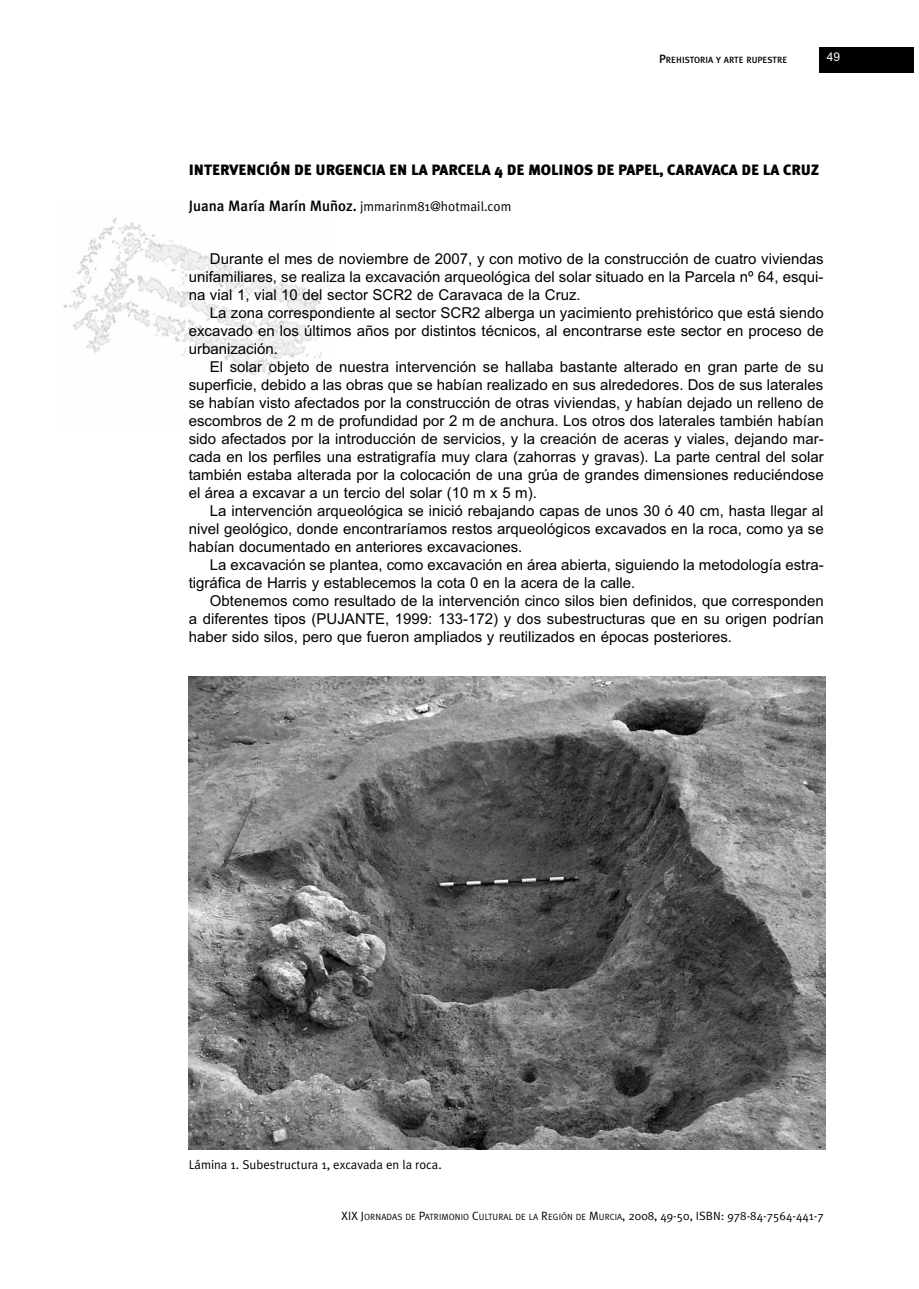
<style>
.page{position:relative;width:919px;height:1289px;background:#fff}
.page>*{position:absolute;margin:0;border:0;box-sizing:border-box;transform-origin:0 0}
.t1{font:15px/18px "Arial";color:#000;text-align:justify}
.t2{font:900 15px "Meta Plus";color:#000}
.t3{font:13.5px "Meta Plus Normal";color:#000}
.t4{font:12.75px "Meta Plus Normal";color:#000}
.t5{font:12px "Meta Plus Normal";color:#000}
.t6{font:12px "Arial";color:#fff}
.t7{font:500 9px "Meta Plus";color:#000}
.s1{font-size:12px}
.s2{font-family:"Meta Plus";font-weight:500;font-size:15px}
.s3{font-size:9px}
</style>
<div class="page">
<img style="left:63px;top:217px;width:268px;height:159px">
<div style="left:819px;top:47px;width:94px;height:25px;background:#000"></div>
<img style="left:188px;top:676px;width:637px;height:473px">
<p class="t7" style="left:659px;top:56px;width:130px"><span class="s1">P</span>REHISTORIA Y ARTE RUPESTRE</p>
<p class="t6" style="left:826px;top:53px;width:15px">49</p>
<p class="t2" style="left:189px;top:164px;width:631px">INTERVENCIÓN DE URGENCIA EN LA PARCELA 4 DE MOLINOS DE PAPEL, CARAVACA DE LA CRUZ</p>
<p class="t3" style="left:189px;top:201px;width:324px"><span class="s2">Juana María Marín Muñoz.</span> jmmarinm81@hotmail.com</p>
<p class="t1" style="left:189px;top:251px;width:636px;text-indent:21px">Durante el mes de noviembre de 2007, y con motivo de la construcción de cuatro viviendas unifamiliares, se realiza la excavación arqueológica del solar situado en la Parcela nº 64, esqui&shy;na vial 1, vial 10 del sector SCR2 de Caravaca de la Cruz.</p>
<p class="t1" style="left:189px;top:305px;width:636px;text-indent:21px">La zona correspondiente al sector SCR2 alberga un yacimiento prehistórico que está siendo excavado en los últimos años por distintos técnicos, al encontrarse este sector en proceso de urbanización.</p>
<p class="t1" style="left:189px;top:359px;width:636px;text-indent:21px">El solar objeto de nuestra intervención se hallaba bastante alterado en gran parte de su superficie, debido a las obras que se habían realizado en sus alrededores. Dos de sus laterales se habían visto afectados por la construcción de otras viviendas, y habían dejado un relleno de escombros de 2 m de profundidad por 2 m de anchura. Los otros dos laterales también habían sido afectados por la introducción de servicios, y la creación de aceras y viales, dejando mar&shy;cada en los perfiles una estratigrafía muy clara (zahorras y gravas). La parte central del solar también estaba alterada por la colocación de una grúa de grandes dimensiones reduciéndose el área a excavar a un tercio del solar (10 m x 5 m).</p>
<p class="t1" style="left:189px;top:503px;width:636px;text-indent:21px">La intervención arqueológica se inició rebajando capas de unos 30 ó 40 cm, hasta llegar al nivel geológico, donde encontraríamos restos arqueológicos excavados en la roca, como ya se habían documentado en anteriores excavaciones.</p>
<p class="t1" style="left:189px;top:557px;width:636px;text-indent:21px">La excavación se plantea, como excavación en área abierta, siguiendo la metodología estra&shy;tigráfica de Harris y establecemos la cota 0 en la acera de la calle.</p>
<p class="t1" style="left:189px;top:593px;width:636px;text-indent:21px">Obtenemos como resultado de la intervención cinco silos bien definidos, que corresponden a diferentes tipos (PUJANTE, 1999: 133-172) y dos subestructuras que en su origen podrían haber sido silos, pero que fueron ampliados y reutilizados en épocas posteriores.</p>
<p class="t4" style="left:189px;top:1160px;width:254px">Lámina 1. Subestructura 1, excavada en la roca.</p>
<p class="t5" style="left:341px;top:1211px;width:483px">XIX J<span class="s3">ORNADAS DE</span> P<span class="s3">ATRIMONIO</span> C<span class="s3">ULTURAL DE LA</span> R<span class="s3">EGIÓN DE</span> M<span class="s3">URCIA</span>, 2008, 49-50, ISBN: 978-84-7564-441-7</p>
</div>
